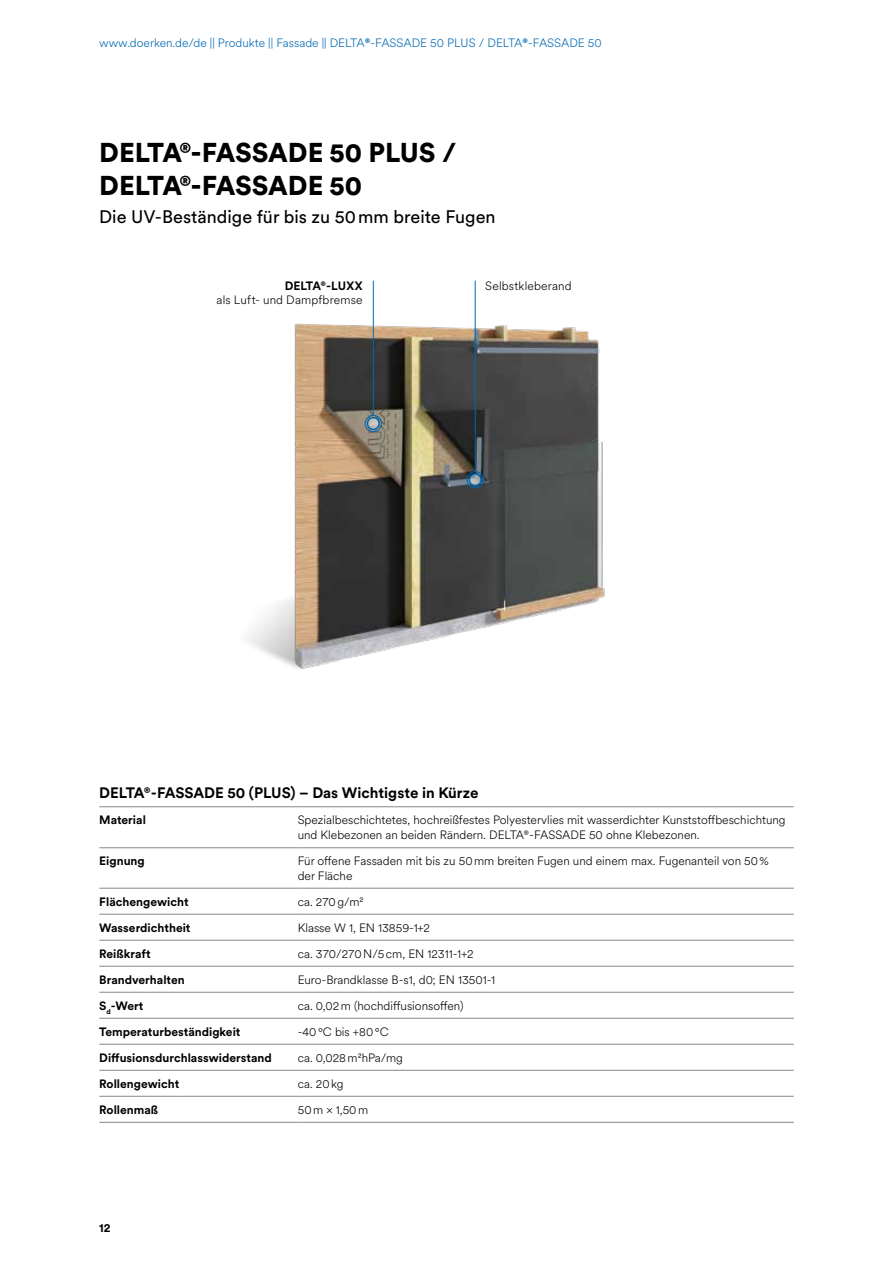
<style>
.page{position:relative;width:893px;height:1263px;background:#fff}
.page>*{position:absolute;margin:0;border:0;box-sizing:border-box;transform-origin:0 0}
.t1{font:900 27px/32.4px "Circular XX";color:#000}
.t2{font:18px "Circular XX";color:#000}
.t3{font:700 15px "Circular XX";color:#000}
.t4{font:300 12px/14.4px "Circular XX";color:#000}
.t5{font:700 12px "Circular XX";color:#000}
.t6{font:300 12px "Circular XX";color:#0069b4}
.s1{font-weight:700}
</style>
<div class="page">
<img style="left:246px;top:297px;width:359px;height:372px">
<hr style="left:99px;top:806px;width:199px;height:1px;background:#878787">
<hr style="left:298px;top:806px;width:496px;height:1px;background:#878787">
<hr style="left:99px;top:847px;width:199px;height:1px;background:#878787">
<hr style="left:298px;top:847px;width:496px;height:1px;background:#878787">
<hr style="left:99px;top:888px;width:199px;height:1px;background:#878787">
<hr style="left:298px;top:888px;width:496px;height:1px;background:#878787">
<hr style="left:99px;top:914px;width:199px;height:1px;background:#878787">
<hr style="left:298px;top:914px;width:496px;height:1px;background:#878787">
<hr style="left:99px;top:940px;width:199px;height:1px;background:#878787">
<hr style="left:298px;top:940px;width:496px;height:1px;background:#878787">
<hr style="left:99px;top:966px;width:199px;height:1px;background:#878787">
<hr style="left:298px;top:966px;width:496px;height:1px;background:#878787">
<hr style="left:99px;top:992px;width:199px;height:1px;background:#878787">
<hr style="left:298px;top:992px;width:496px;height:1px;background:#878787">
<hr style="left:99px;top:1018px;width:199px;height:1px;background:#878787">
<hr style="left:298px;top:1018px;width:496px;height:1px;background:#878787">
<hr style="left:99px;top:1044px;width:199px;height:1px;background:#878787">
<hr style="left:298px;top:1044px;width:496px;height:1px;background:#878787">
<hr style="left:99px;top:1070px;width:199px;height:1px;background:#878787">
<hr style="left:298px;top:1070px;width:496px;height:1px;background:#878787">
<hr style="left:99px;top:1096px;width:199px;height:1px;background:#878787">
<hr style="left:298px;top:1096px;width:496px;height:1px;background:#878787">
<hr style="left:99px;top:1122px;width:199px;height:1px;background:#878787">
<hr style="left:298px;top:1122px;width:496px;height:1px;background:#878787">
<hr style="left:475px;top:281px;width:1px;height:191px;background:#0069b4">
<div style="left:467px;top:471px;width:17px;height:17px;border:1px solid #0069b4;border-radius:50%"></div>
<svg style="left:469px;top:474px;width:12px;height:12px"></svg>
<div style="left:469px;top:473px;width:13px;height:13px;border:2px solid #0069b4;border-radius:50%"></div>
<hr style="left:373px;top:281px;width:1px;height:135px;background:#0069b4">
<div style="left:365px;top:415px;width:17px;height:17px;border:1px solid #0069b4;border-radius:50%"></div>
<svg style="left:367px;top:418px;width:12px;height:11px"></svg>
<div style="left:367px;top:417px;width:13px;height:13px;border:2px solid #0069b4;border-radius:50%"></div>
<p class="t6" style="left:99px;top:35px;width:504px">www.doerken.de/de || Produkte || Fassade || DELTA<span class="s1">®</span>-FASSADE 50 PLUS / DELTA<span class="s1">®</span>-FASSADE 50</p>
<h1 class="t1" style="left:99px;top:135px;width:358px">DELTA®-FASSADE 50 PLUS /<br>DELTA®-FASSADE 50</h1>
<h2 class="t2" style="left:99px;top:205px;width:398px">Die UV-Beständige für bis zu 50mm breite Fugen</h2>
<p class="t5" style="left:285px;top:277px;width:79px">DELTA®-LUXX</p>
<p class="t4" style="left:485px;top:278px;width:88px">Selbstkleberand</p>
<p class="t4" style="left:217px;top:292px;width:148px">als Luft- und Dampfbremse</p>
<p class="t3" style="left:99px;top:783px;width:381px">DELTA®-FASSADE 50 (PLUS) – Das Wichtigste in Kürze</p>
<p class="t5" style="left:99px;top:812px;width:48px">Material</p>
<p class="t4" style="left:298px;top:812px;width:489px">Spezialbeschichtetes, hochreißfestes Polyestervlies mit wasserdichter Kunststoffbeschichtung und Klebezonen an beiden Rändern. DELTA®-FASSADE 50 ohne Klebezonen.</p>
<p class="t5" style="left:99px;top:853px;width:47px">Eignung</p>
<p class="t4" style="left:298px;top:853px;width:473px">Für offene Fassaden mit bis zu 50mm breiten Fugen und einem max. Fugenanteil von 50% der Fläche</p>
<p class="t5" style="left:99px;top:893px;width:91px">Flächengewicht</p>
<p class="t4" style="left:298px;top:894px;width:67px">ca. 270g/m²</p>
<p class="t5" style="left:99px;top:919px;width:93px">Wasserdichtheit</p>
<p class="t4" style="left:298px;top:920px;width:134px">Klasse W 1, EN 13859-1+2</p>
<p class="t5" style="left:99px;top:945px;width:53px">Reißkraft</p>
<p class="t4" style="left:298px;top:946px;width:177px">ca. 370/270N/5cm, EN 12311-1+2</p>
<p class="t5" style="left:99px;top:971px;width:87px">Brandverhalten</p>
<p class="t4" style="left:298px;top:972px;width:199px">Euro-Brandklasse B-s1, d0; EN 13501-1</p>
<p class="t5" style="left:99px;top:997px;width:46px">S<sub>d</sub>-Wert</p>
<p class="t4" style="left:298px;top:998px;width:167px">ca. 0,02m (hochdiffusionsoffen)</p>
<p class="t5" style="left:99px;top:1023px;width:143px">Temperaturbeständigkeit</p>
<p class="t4" style="left:298px;top:1024px;width:92px">-40°C bis +80°C</p>
<p class="t5" style="left:99px;top:1049px;width:174px">Diffusionsdurchlasswiderstand</p>
<p class="t4" style="left:298px;top:1050px;width:107px">ca. 0,028m²hPa/mg</p>
<p class="t5" style="left:99px;top:1075px;width:81px">Rollengewicht</p>
<p class="t4" style="left:298px;top:1076px;width:47px">ca. 20kg</p>
<p class="t5" style="left:99px;top:1101px;width:60px">Rollenmaß</p>
<p class="t4" style="left:298px;top:1102px;width:72px">50m × 1,50m</p>
<p class="t5" style="left:99px;top:1219px;width:13px">12</p>
</div>
